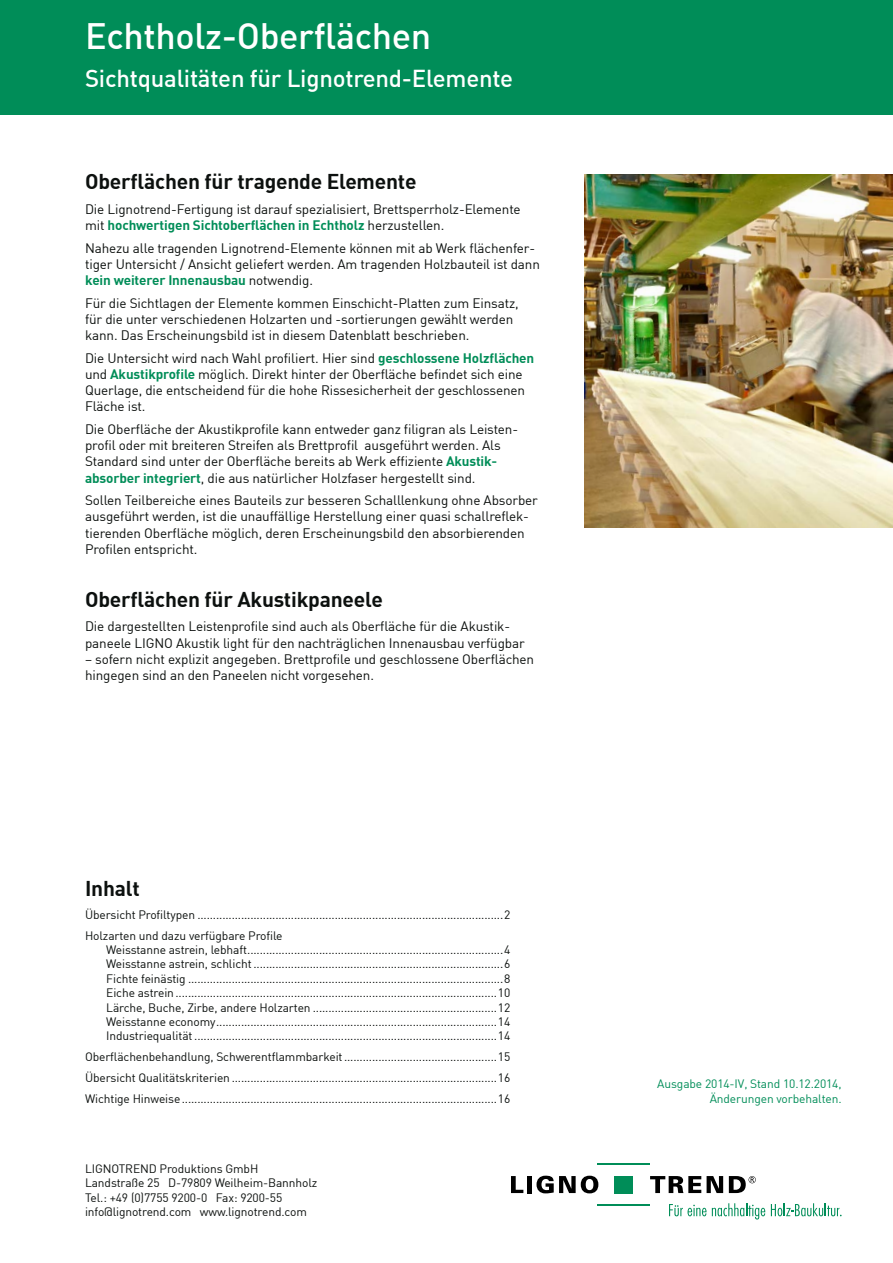
<style>
.page{position:relative;width:893px;height:1263px;background:#fff}
.page>*{position:absolute;margin:0;border:0;box-sizing:border-box;transform-origin:0 0}
.t1{font:500 36px "DIN";letter-spacing:-.01em;color:#fff}
.t2{font:500 24px "DIN";letter-spacing:-.01em;color:#fff}
.t3{font:700 21px "DIN";letter-spacing:-.01em;color:#0c100e}
.t4{font:13.5px/16.2px "DIN";letter-spacing:-.01em;color:#0c100e}
.t5{font:12px/14.4px "DIN";letter-spacing:-.01em;color:#0c100e}
.t6{font:12px/14.4px "DIN";letter-spacing:-.01em;color:#008d58;text-align:right}
.s1{font-weight:700;color:#008d58}
</style>
<div class="page">
<img style="left:585px;top:174px;width:308px;height:353px">
<div style="left:0;top:0;width:893px;height:115px;background:#008d58"></div>
<svg style="left:511px;top:1176px;width:12px;height:17px"></svg>
<div style="left:527px;top:1176px;width:5px;height:17px;background:#000"></div>
<svg style="left:536px;top:1175px;width:62px;height:18px"></svg>
<svg style="left:650px;top:1176px;width:51px;height:17px"></svg>
<svg style="left:707px;top:1176px;width:16px;height:17px"></svg>
<hr style="left:597px;top:1163px;width:53px;height:2px;background:#008d58">
<hr style="left:597px;top:1204px;width:53px;height:2px;background:#008d58">
<div style="left:615px;top:1176px;width:18px;height:17px;background:#008d58"></div>
<svg style="left:729px;top:1176px;width:27px;height:17px"></svg>
<svg style="left:669px;top:1204px;width:37px;height:12px"></svg>
<svg style="left:712px;top:1203px;width:53px;height:16px"></svg>
<svg style="left:771px;top:1203px;width:71px;height:13px"></svg>
<h1 class="t1" style="left:85px;top:13px;width:348px">Echtholz-Oberflächen</h1>
<h2 class="t2" style="left:85px;top:63px;width:430px">Sichtqualitäten für Lignotrend-Elemente</h2>
<h3 class="t3" style="left:85px;top:168px;width:333px">Oberflächen für tragende Elemente</h3>
<p class="t4" style="left:85px;top:201px;width:437px">Die Lignotrend-Fertigung ist darauf spezialisiert, Brettsperrholz-Elemente mit <span class="s1">hochwertigen Sichtoberflächen in Echtholz</span> herzustellen.</p>
<p class="t4" style="left:85px;top:240px;width:456px">Nahezu alle tragenden Lignotrend-Elemente können mit ab Werk flächenfer&shy;tiger Untersicht / Ansicht geliefert werden. Am tragenden Holzbauteil ist dann <span class="s1">kein weiterer Innenausbau</span> notwendig.</p>
<p class="t4" style="left:85px;top:295px;width:435px">Für die Sichtlagen der Elemente kommen Einschicht-Platten zum Einsatz, für die unter verschiedenen Holzarten und -sortierungen gewählt werden kann. Das Erscheinungsbild ist in diesem Datenblatt beschrieben.</p>
<p class="t4" style="left:85px;top:349px;width:451px">Die Untersicht wird nach Wahl profiliert. Hier sind <span class="s1">geschlossene Holzflächen </span>und <span class="s1">Akustikprofile</span> möglich. Direkt hinter der Oberfläche befindet sich eine Querlage, die entscheidend für die hohe Rissesicherheit der geschlossenen Fläche ist.</p>
<p class="t4" style="left:85px;top:421px;width:433px">Die Oberfläche der Akustikprofile kann entweder ganz filigran als Leisten&shy;profil oder mit breiteren Streifen als Brettprofil ausgeführt werden. Als Standard sind unter der Oberfläche bereits ab Werk effiziente <span class="s1">Akustik&shy;absorber integriert</span>, die aus natürlicher Holzfaser hergestellt sind.</p>
<p class="t4" style="left:85px;top:492px;width:454px">Sollen Teilbereiche eines Bauteils zur besseren Schalllenkung ohne Absorber ausgeführt werden, ist die unauffällige Herstellung einer quasi schallreflek&shy;tierenden Oberfläche möglich, deren Erscheinungsbild den absorbierenden Profilen entspricht.</p>
<h3 class="t3" style="left:85px;top:585px;width:299px">Oberflächen für Akustikpaneele</h3>
<p class="t4" style="left:85px;top:618px;width:441px">Die dargestellten Leistenprofile sind auch als Oberfläche für die Akustik&shy;paneele LIGNO Akustik light für den nachträglichen Innenausbau verfügbar</p>
<p class="t4" style="left:85px;top:650px;width:451px">– sofern nicht explizit angegeben. Brettprofile und geschlossene Oberflächen hingegen sind an den Paneelen nicht vorgesehen.</p>
<h3 class="t3" style="left:85px;top:875px;width:56px">Inhalt</h3>
<p class="t5" style="left:85px;top:904px;width:427px;line-height:20.7px">Übersicht Profiltypen ..................................................................................................2<br>Holzarten und dazu verfügbare Profile</p>
<p class="t5" style="left:106px;top:942px;width:405px;text-align:justify">Weisstanne astrein, lebhaft..................................................................................4<br>Weisstanne astrein, schlicht ................................................................................6<br>Fichte feinästig .....................................................................................................8<br>Eiche astrein.......................................................................................................10<br>Lärche, Buche, Zirbe, andere Holzarten ...........................................................12<br>Weisstanne economy..........................................................................................14<br>Industriequalität.................................................................................................14</p>
<p class="t5" style="left:85px;top:1046px;width:427px;line-height:20.9px;text-align:justify">Oberflächenbehandlung, Schwerentflammbarkeit.................................................15<br>Übersicht Qualitätskriterien.....................................................................................16<br>Wichtige Hinweise.....................................................................................................16</p>
<p class="t5" style="left:85px;top:1161px;width:234px">LIGNOTREND Produktions GmbH Landstraße 25 D-79809 Weilheim-Bannholz Tel.: +49 (0)7755 9200-0 Fax: 9200-55 info@lignotrend.com www.lignotrend.com</p>
<p class="t6" style="left:657px;top:1077px;width:186px">Ausgabe 2014-IV, Stand 10.12.2014,<br>Änderungen vorbehalten.</p>
</div>
